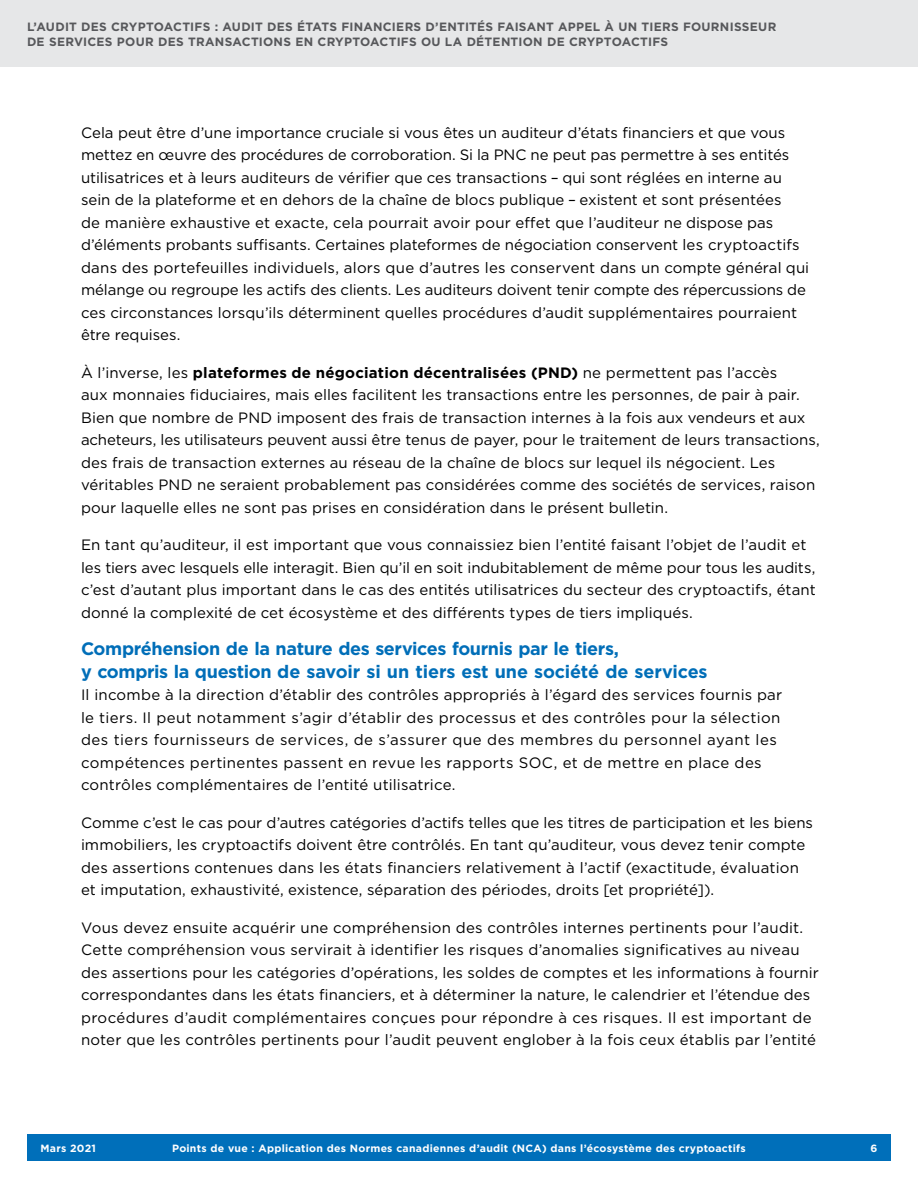
<style>
.page{position:relative;width:918px;height:1188px;background:#fff}
.page>*{position:absolute;margin:0;border:0;box-sizing:border-box;transform-origin:0 0}
.t1{font:700 18px/22.5px "Gotham";letter-spacing:-.02em;color:#006eb8}
.t2{font:15px/22.5px "Gotham";letter-spacing:.005em;color:#000}
.t3{font:15px/22.5px "Gotham";letter-spacing:.025em;color:#000}
.t4{font:700 12px/15px "Gotham";letter-spacing:.02em;color:#57585b}
.t5{font:700 10.5px "Gotham";letter-spacing:.025em;color:#fefefe}
.s1{font-weight:700}
</style>
<div class="page">
<div style="left:27px;top:1134px;width:864px;height:27px;background:#006fba"></div>
<div style="left:0;top:0;width:918px;height:68px;background:#e6e7e8"></div>
<p class="t4" style="left:27px;top:19px;width:751px">L’AUDIT DES CRYPTOACTIFS : AUDIT DES ÉTATS FINANCIERS D’ENTITÉS FAISANT APPEL À UN TIERS FOURNISSEUR<br>DE SERVICES POUR DES TRANSACTIONS EN CRYPTOACTIFS OU LA DÉTENTION DE CRYPTOACTIFS</p>
<p class="t2" style="left:81px;top:121px;width:730px">Cela peut être d’une importance cruciale si vous êtes un auditeur d’états financiers et que vous mettez en œuvre des procédures de corroboration. Si la PNC ne peut pas permettre à ses entités utilisatrices et à leurs auditeurs de vérifier que ces transactions – qui sont réglées en interne au sein de la plateforme et en dehors de la chaîne de blocs publique – existent et sont présentées<br>de manière exhaustive et exacte, cela pourrait avoir pour effet que l’auditeur ne dispose pas d’éléments probants suffisants. Certaines plateformes de négociation conservent les cryptoactifs dans des portefeuilles individuels, alors que d’autres les conservent dans un compte général qui mélange ou regroupe les actifs des clients. Les auditeurs doivent tenir compte des répercussions de ces circonstances lorsqu’ils déterminent quelles procédures d’audit supplémentaires pourraient être requises.</p>
<p class="t2" style="left:81px;top:361px;width:740px">À l’inverse, les <span class="s1">plateformes de négociation décentralisées (PND)</span> ne permettent pas l’accès<br>aux monnaies fiduciaires, mais elles facilitent les transactions entre les personnes, de pair à pair.<br>Bien que nombre de PND imposent des frais de transaction internes à la fois aux vendeurs et aux acheteurs, les utilisateurs peuvent aussi être tenus de payer, pour le traitement de leurs transactions, des frais de transaction externes au réseau de la chaîne de blocs sur lequel ils négocient. Les véritables PND ne seraient probablement pas considérées comme des sociétés de services, raison pour laquelle elles ne sont pas prises en considération dans le présent bulletin.</p>
<p class="t2" style="left:81px;top:534px;width:736px">En tant qu’auditeur, il est important que vous connaissiez bien l’entité faisant l’objet de l’audit et les tiers avec lesquels elle interagit. Bien qu’il en soit indubitablement de même pour tous les audits, c’est d’autant plus important dans le cas des entités utilisatrices du secteur des cryptoactifs, étant donné la complexité de cet écosystème et des différents types de tiers impliqués.</p>
<h3 class="t1" style="left:81px;top:638px;width:628px">Compréhension de la nature des services fournis par le tiers,<br>y compris la question de savoir si un tiers est une société de services</h3>
<p class="t3" style="left:81px;top:684px;width:703px">Il incombe à la direction d’établir des contrôles appropriés à l’égard des services fournis par le tiers. Il peut notamment s’agir d’établir des processus et des contrôles pour la sélection des tiers fournisseurs de services, de s’assurer que des membres du personnel ayant les compétences pertinentes passent en revue les rapports SOC, et de mettre en place des contrôles complémentaires de l’entité utilisatrice.</p>
<p class="t2" style="left:81px;top:811px;width:734px">Comme c’est le cas pour d’autres catégories d’actifs telles que les titres de participation et les biens immobiliers, les cryptoactifs doivent être contrôlés. En tant qu’auditeur, vous devez tenir compte des assertions contenues dans les états financiers relativement à l’actif (exactitude, évaluation et imputation, exhaustivité, existence, séparation des périodes, droits [et propriété]).</p>
<p class="t2" style="left:81px;top:916px;width:740px">Vous devez ensuite acquérir une compréhension des contrôles internes pertinents pour l’audit.<br>Cette compréhension vous servirait à identifier les risques d’anomalies significatives au niveau des assertions pour les catégories d’opérations, les soldes de comptes et les informations à fournir correspondantes dans les états financiers, et à déterminer la nature, le calendrier et l’étendue des procédures d’audit complémentaires conçues pour répondre à ces risques. Il est important de noter que les contrôles pertinents pour l’audit peuvent englober à la fois ceux établis par l’entité</p>
<p class="t5" style="left:40px;top:1141px;width:57px">Mars 2021</p>
<p class="t5" style="left:172px;top:1141px;width:575px">Points de vue : Application des Normes canadiennes d’audit (NCA) dans l’écosystème des cryptoactifs</p>
<p class="t5" style="left:871px;top:1141px;width:8px">6</p>
</div>
